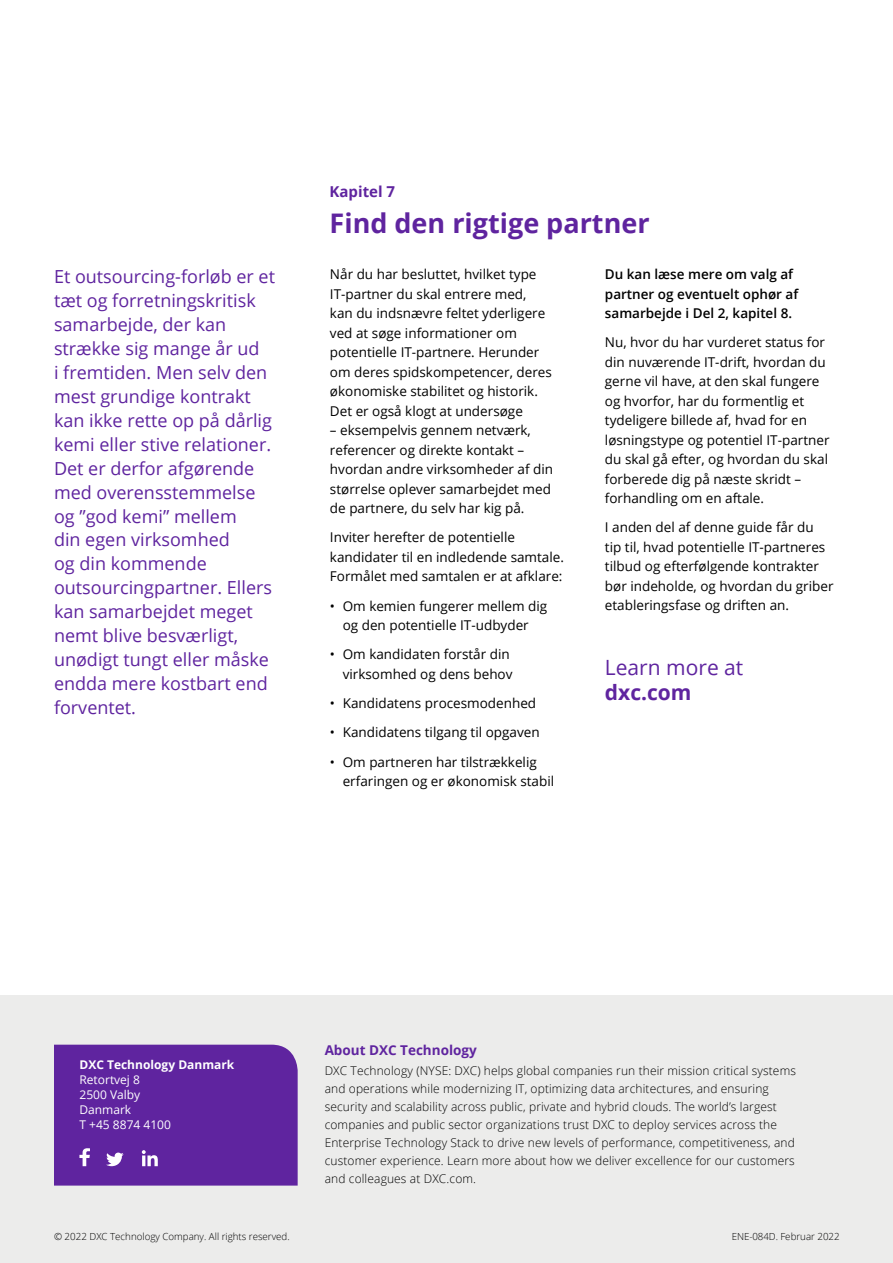
<style>
.page{position:relative;width:893px;height:1263px;background:#fff}
.page>*{position:absolute;margin:0;border:0;box-sizing:border-box;transform-origin:0 0}
.t1{font:700 27px "Open Sans";color:#5f249f}
.t2{font:21px "Open Sans";color:#5f249f}
.t3{font:700 21px "Open Sans";color:#5f249f}
.t4{font:18px/24px "Open Sans";color:#5f249f}
.t5{font:700 15px "Open Sans";color:#5f249f}
.t6{font:13.5px/19.5px "Open Sans";color:#000}
.t7{font:600 13.5px/19.5px "Open Sans";color:#000}
.t8{font:700 13.5px "Open Sans";color:#5f249f}
.t9{font:300 12px/18px "Open Sans";letter-spacing:.01em;color:#000}
.t10{font:12px/15px "Open Sans";color:#fff}
.t11{font:700 12px "Open Sans";color:#fff}
.t12{font:300 9.75px "Open Sans";color:#000}
</style>
<div class="page">
<div style="left:0;top:995px;width:893px;height:268px;background:#ececeb"></div>
<div style="left:54px;top:1045px;width:244px;height:140px;background:#5f249f"></div>
<p class="t4" style="left:54px;top:264px;width:223px">Et outsourcing-forløb er et tæt og forretningskritisk samarbejde, der kan strække sig mange år ud<br>i fremtiden. Men selv den mest grundige kontrakt kan ikke rette op på dårlig kemi eller stive relationer.<br>Det er derfor afgørende med overensstemmelse og ”god kemi” mellem<br>din egen virksomhed<br>og din kommende outsourcingpartner. Ellers kan samarbejdet meget nemt blive besværligt, unødigt tungt eller måske endda mere kostbart end forventet.</p>
<p class="t5" style="left:330px;top:181px;width:67px">Kapitel 7</p>
<h1 class="t1" style="left:330px;top:204px;width:321px">Find den rigtige partner</h1>
<p class="t6" style="left:330px;top:264px;width:223px">Når du har besluttet, hvilket type IT-partner du skal entrere med, kan du indsnævre feltet yderligere ved at søge informationer om potentielle IT-partnere. Herunder om deres spidskompetencer, deres økonomiske stabilitet og historik.<br>Det er også klogt at undersøge</p>
<p class="t6" style="left:330px;top:420px;width:225px">– eksempelvis gennem netværk, referencer og direkte kontakt – hvordan andre virksomheder af din størrelse oplever samarbejdet med de partnere, du selv har kig på.</p>
<p class="t6" style="left:330px;top:527px;width:236px">Inviter herefter de potentielle kandidater til en indledende samtale.<br>Formålet med samtalen er at afklare:</p>
<p class="t6" style="left:330px;top:595px;width:219px;text-align:center">• Om kemien fungerer mellem dig og den potentielle IT-udbyder</p>
<p class="t6" style="left:330px;top:644px;width:184px;text-align:right">• Om kandidaten forstår din virksomhed og dens behov</p>
<p class="t6" style="left:330px;top:693px;width:208px">• Kandidatens procesmodenhed</p>
<p class="t6" style="left:330px;top:722px;width:211px">• Kandidatens tilgang til opgaven</p>
<p class="t6" style="left:343px;top:751px;width:213px;text-indent:-13px">• Om partneren har tilstrækkelig erfaringen og er økonomisk stabil</p>
<p class="t7" style="left:605px;top:264px;width:195px">Du kan læse mere om valg af partner og eventuelt ophør af samarbejde i Del 2, kapitel 8.</p>
<p class="t6" style="left:605px;top:332px;width:226px">Nu, hvor du har vurderet status for din nuværende IT-drift, hvordan du gerne vil have, at den skal fungere og hvorfor, har du formentlig et tydeligere billede af, hvad for en løsningstype og potentiel IT-partner du skal gå efter, og hvordan du skal forberede dig på næste skridt – forhandling om en aftale.</p>
<p class="t6" style="left:605px;top:517px;width:230px">I anden del af denne guide får du<br>tip til, hvad potentielle IT-partneres tilbud og efterfølgende kontrakter bør indeholde, og hvordan du griber etableringsfase og driften an.</p>
<h2 class="t2" style="left:605px;top:653px;width:140px">Learn more at</h2>
<h2 class="t3" style="left:605px;top:678px;width:88px">dxc.com</h2>
<p class="t11" style="left:79px;top:1056px;width:156px">DXC Technology Danmark</p>
<p class="t10" style="left:79px;top:1072px;width:93px">Retortvej 8<br>2500 Valby<br>Danmark<br>T +45 8874 4100</p>
<p class="t12" style="left:54px;top:1229px;width:237px">© 2022 DXC Technology Company. All rights reserved.</p>
<p class="t8" style="left:325px;top:1040px;width:154px">About DXC Technology</p>
<p class="t9" style="left:325px;top:1062px;width:473px">DXC Technology (NYSE: DXC) helps global companies run their mission critical systems and operations while modernizing IT, optimizing data architectures, and ensuring security and scalability across public, private and hybrid clouds. The world’s largest companies and public sector organizations trust DXC to deploy services across the Enterprise Technology Stack to drive new levels of performance, competitiveness, and customer experience. Learn more about how we deliver excellence for our customers and colleagues at DXC.com.</p>
<p class="t12" style="left:732px;top:1229px;width:109px">ENE-084D. Februar 2022</p>
</div>
